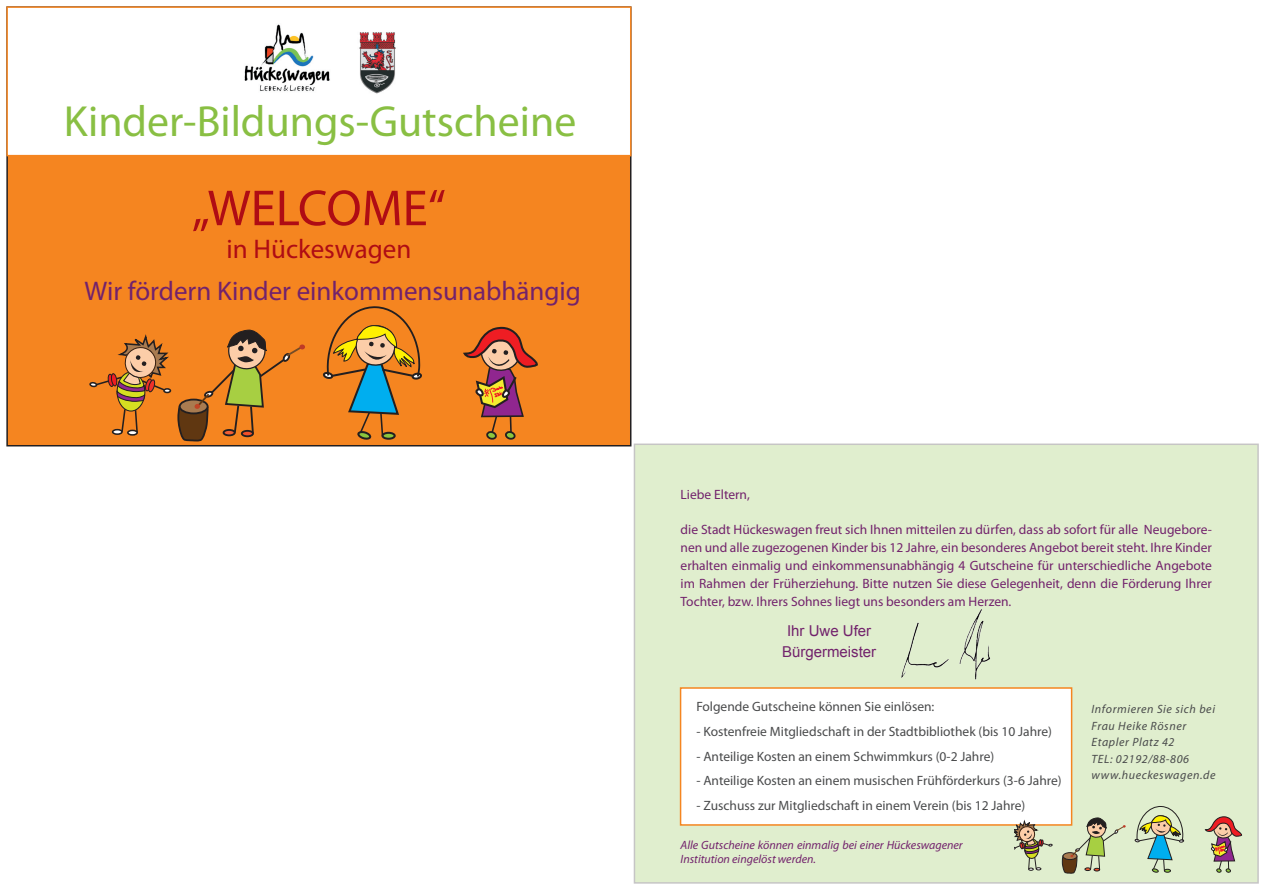
<style>
.page{position:relative;width:1263px;height:893px;background:#fff}
.page>*{position:absolute;margin:0;border:0;box-sizing:border-box;transform-origin:0 0}
.t1{font:51px "Myriad Pro";color:#af0c14}
.t2{font:43.8px "Myriad Pro";color:#89bf43}
.t3{font:27px "Myriad Pro";color:#72226c}
.t4{font:27px "Myriad Pro";color:#af0c14}
.t5{font:15px/21.6px "Arial";color:#72226c;text-align:center}
.t6{font:13.5px/18px "Myriad Pro";color:#72226c;text-align:justify}
.t7{font:13.5px "Myriad Pro";color:#494a4b}
.t8{font:italic 12px/16.5px "Myriad Pro";letter-spacing:.05em;color:#494a4b}
.t9{font:italic 12px/14.4px "Myriad Pro";color:#72226c}
</style>
<div class="page">
<div style="left:634px;top:444px;width:624px;height:439px;background:#e0eece"></div>
<div style="left:680px;top:687px;width:392px;height:139px;background:#fff;border:2px solid #f58520"></div>
<div style="left:7px;top:7px;width:624px;height:439px;background:#f58520"></div>
<div style="left:6px;top:6px;width:625px;height:150px;background:#fff;border:2px solid #f58520"></div>
<img style="left:244px;top:24px;width:86px;height:68px">
<img style="left:359px;top:32px;width:37px;height:62px">
<div style="left:163px;top:388px;width:8px;height:5px;border:2px solid #231f20;border-radius:50%"></div>
<div style="left:89px;top:382px;width:8px;height:5px;border:2px solid #231f20;border-radius:50%"></div>
<div style="left:127px;top:430px;width:11px;height:6px;border:2px solid #231f20;border-radius:50%"></div>
<div style="left:112px;top:429px;width:11px;height:6px;border:2px solid #231f20;border-radius:50%"></div>
<svg style="left:90px;top:337px;width:80px;height:97px"></svg>
<svg style="left:177px;top:329px;width:128px;height:113px"></svg>
<svg style="left:323px;top:306px;width:99px;height:134px"></svg>
<svg style="left:463px;top:326px;width:75px;height:113px"></svg>
<svg style="left:1014px;top:821px;width:38px;height:50px"></svg>
<svg style="left:1061px;top:817px;width:65px;height:57px"></svg>
<svg style="left:1134px;top:806px;width:50px;height:67px"></svg>
<svg style="left:1204px;top:816px;width:38px;height:56px"></svg>
<img style="left:901px;top:609px;width:90px;height:71px">
<h2 class="t2" style="left:64px;top:94px;width:514px">Kinder-Bildungs-Gutscheine</h2>
<h1 class="t1" style="left:192px;top:177px;width:255px">„WELCOME“</h1>
<h3 class="t4" style="left:226px;top:232px;width:186px">in Hückeswagen</h3>
<h3 class="t3" style="left:85px;top:275px;width:498px">Wir fördern Kinder einkommensunabhängig</h3>
<p class="t6" style="left:680px;top:485px;width:71px">Liebe Eltern,</p>
<p class="t6" style="left:680px;top:521px;width:533px">die Stadt Hückeswagen freut sich Ihnen mitteilen zu dürfen, dass ab sofort für alle Neugebore&shy;nen und alle zugezogenen Kinder bis 12 Jahre, ein besonderes Angebot bereit steht. Ihre Kinder erhalten einmalig und einkommensunabhängig 4 Gutscheine für unterschiedliche Angebote im Rahmen der Früherziehung. Bitte nutzen Sie diese Gelegenheit, denn die Förderung Ihrer Tochter, bzw. Ihrers Sohnes liegt uns besonders am Herzen.</p>
<p class="t5" style="left:782px;top:620px;width:96px">Ihr Uwe Ufer<br>Bürgermeister</p>
<p class="t7" style="left:696px;top:698px;width:240px">Folgende Gutscheine können Sie einlösen:</p>
<p class="t7" style="left:696px;top:723px;width:357px">- Kostenfreie Mitgliedschaft in der Stadtbibliothek (bis 10 Jahre)</p>
<p class="t7" style="left:696px;top:748px;width:299px">- Anteilige Kosten an einem Schwimmkurs (0-2 Jahre)</p>
<p class="t7" style="left:696px;top:772px;width:367px">- Anteilige Kosten an einem musischen Frühförderkurs (3-6 Jahre)</p>
<p class="t7" style="left:696px;top:797px;width:331px">- Zuschuss zur Mitgliedschaft in einem Verein (bis 12 Jahre)</p>
<p class="t9" style="left:680px;top:837px;width:284px">Alle Gutscheine können einmalig bei einer Hückeswagener<br>Institution eingelöst werden.</p>
<p class="t8" style="left:1091px;top:701px;width:125px">Informieren Sie sich bei<br>Frau Heike Rösner<br>Etapler Platz 42<br>TEL: 02192/88-806 www.hueckeswagen.de</p>
</div>
